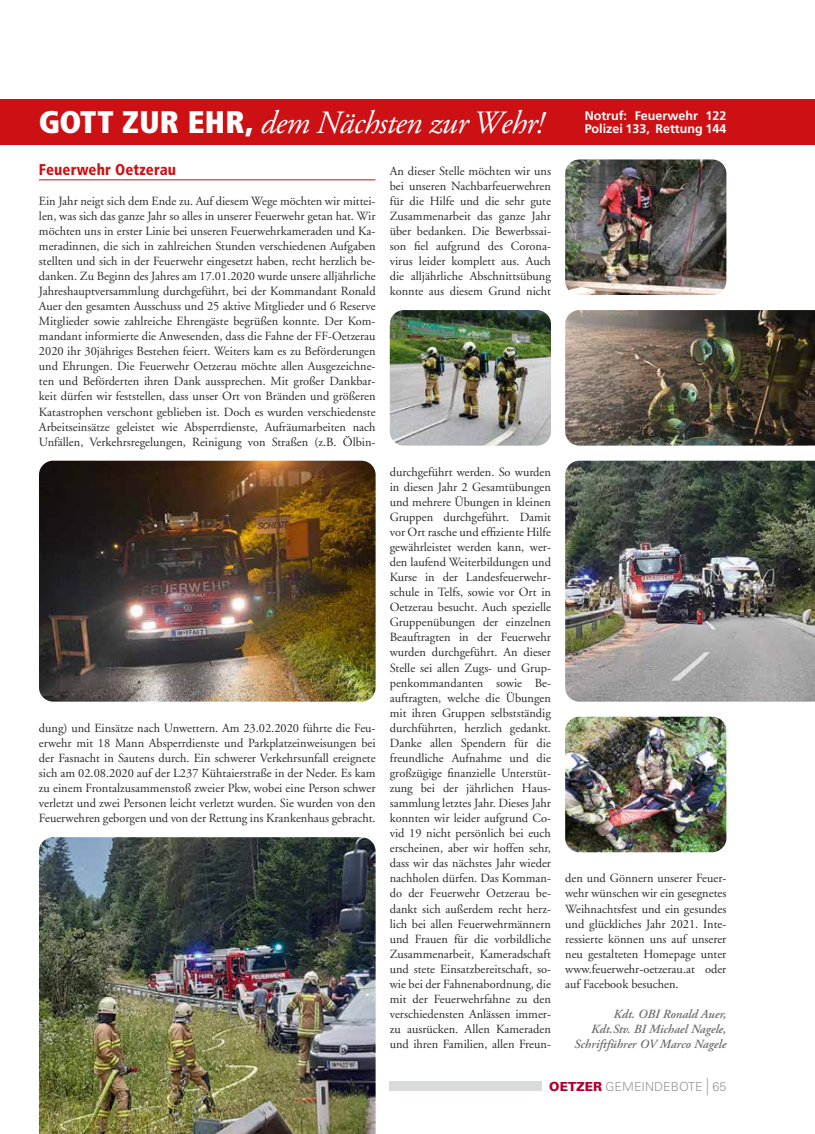
<style>
.page{position:relative;width:815px;height:1134px;background:#fff}
.page>*{position:absolute;margin:0;border:0;box-sizing:border-box;transform-origin:0 0}
.t1{font:italic 32.5px "Adobe Garamond LT";letter-spacing:-.02em;color:#fff}
.t2{font:900 condensed 15.62px "Frutiger LT";letter-spacing:.01em;color:#cd1013;scale:.95 1}
.t3{font:12.5px/15px "Adobe Garamond LT";color:#2b2a29;text-align:justify}
.t4{font:italic 600 12.5px/15px "Adobe Garamond LT";color:#6e6e6e;text-align:right}
.t5{font:700 12.5px/12.5px "Frutiger LT";color:#fff}
.t6{font:300 12.5px "Univers LT";color:#979797}
.s1{font-family:"Frutiger LT";font-weight:900;font-style:normal;font-stretch:condensed;font-size:31.25px}
.s2{font-weight:900;color:#b10030}
.s3{font-size:17.5px}
</style>
<div class="page">
<div style="left:0;top:99px;width:39px;height:45px;background:#cd1013"></div>
<div style="left:39px;top:99px;width:776px;height:45px;background:#cd1013"></div>
<div style="left:390px;top:1081px;width:152px;height:10px;background:#d9dada"></div>
<hr style="left:39px;top:179px;width:336px;height:1px;background:#cd1013">
<img style="left:39px;top:461px;width:337px;height:241px">
<img style="left:565px;top:717px;width:161px;height:135px">
<img style="left:390px;top:310px;width:161px;height:136px">
<img style="left:565px;top:461px;width:250px;height:241px">
<img style="left:565px;top:310px;width:250px;height:136px">
<img style="left:565px;top:159px;width:161px;height:136px">
<img style="left:39px;top:837px;width:337px;height:297px">
<h1 class="t1" style="left:39px;top:103px;width:506px"><span class="s1">GOTT ZUR EHR,</span> dem Nächsten zur Wehr!</h1>
<p class="t5" style="left:585px;top:110px;width:143px">Notruf: Feuerwehr 122<br>Polizei 133, Rettung 144</p>
<p class="t2" style="left:39px;top:160px;width:146px">Feuerwehr Oetzerau</p>
<p class="t3" style="left:39px;top:193px;width:338px">Ein Jahr neigt sich dem Ende zu. Auf diesem Wege möchten wir mittei&shy;len, was sich das ganze Jahr so alles in unserer Feuerwehr getan hat. Wir möchten uns in erster Linie bei unseren Feuerwehrkameraden und Ka&shy;meradinnen, die sich in zahlreichen Stunden verschiedenen Aufgaben stellten und sich in der Feuerwehr eingesetzt haben, recht herzlich be&shy;danken. Zu Beginn des Jahres am 17.01.2020 wurde unsere alljährliche Jahreshauptversammlung durchgeführt, bei der Kommandant Ronald Auer den gesamten Ausschuss und 25 aktive Mitglieder und 6 Reserve Mitglieder sowie zahlreiche Ehrengäste begrüßen konnte. Der Kom&shy;mandant informierte die Anwesenden, dass die Fahne der FF-Oetzerau 2020 ihr 30jähriges Bestehen feiert. Weiters kam es zu Beförderungen und Ehrungen. Die Feuerwehr Oetzerau möchte allen Ausgezeichne&shy;ten und Beförderten ihren Dank aussprechen. Mit großer Dankbar&shy;keit dürfen wir feststellen, dass unser Ort von Bränden und größeren Katastrophen verschont geblieben ist. Doch es wurden verschiedenste Arbeitseinsätze geleistet wie Absperrdienste, Aufräumarbeiten nach Unfällen, Verkehrsregelungen, Reinigung von Straßen (z.B. Ölbin-</p>
<p class="t3" style="left:39px;top:720px;width:338px">dung) und Einsätze nach Unwettern. Am 23.02.2020 führte die Feu&shy;erwehr mit 18 Mann Absperrdienste und Parkplatzeinweisungen bei der Fasnacht in Sautens durch. Ein schwerer Verkehrsunfall ereignete sich am 02.08.2020 auf der L237 Kühtaierstraße in der Neder. Es kam zu einem Frontalzusammenstoß zweier Pkw, wobei eine Person schwer verletzt und zwei Personen leicht verletzt wurden. Sie wurden von den Feuerwehren geborgen und von der Rettung ins Krankenhaus gebracht.</p>
<p class="t3" style="left:390px;top:163px;width:163px">An dieser Stelle möchten wir uns bei unseren Nachbarfeuerwehren für die Hilfe und die sehr gute Zusammenarbeit das ganze Jahr über bedanken. Die Bewerbssai&shy;son fiel aufgrund des Corona&shy;virus leider komplett aus. Auch die alljährliche Abschnittsübung konnte aus diesem Grund nicht</p>
<p class="t3" style="left:390px;top:464px;width:163px">durchgeführt werden. So wurden in diesen Jahr 2 Gesamtübungen und mehrere Übungen in kleinen Gruppen durchgeführt. Damit vor Ort rasche und effiziente Hilfe gewährleistet werden kann, wer&shy;den laufend Weiterbildungen und Kurse in der Landesfeuerwehr&shy;schule in Telfs, sowie vor Ort in Oetzerau besucht. Auch spezielle Gruppenübungen der einzelnen Beauftragten in der Feuerwehr wurden durchgeführt. An dieser Stelle sei allen Zugs- und Grup&shy;penkommandanten sowie Be&shy;auftragten, welche die Übungen mit ihren Gruppen selbstständig durchführten, herzlich gedankt.<br>Danke allen Spendern für die freundliche Aufnahme und die großzügige finanzielle Unterstüt&shy;zung bei der jährlichen Haus&shy;sammlung letztes Jahr. Dieses Jahr konnten wir leider aufgrund Co&shy;vid 19 nicht persönlich bei euch erscheinen, aber wir hoffen sehr, dass wir das nächstes Jahr wieder nachholen dürfen. Das Komman&shy;do der Feuerwehr Oetzerau be&shy;dankt sich außerdem recht herz&shy;lich bei allen Feuerwehrmännern und Frauen für die vorbildliche Zusammenarbeit, Kameradschaft und stete Einsatzbereitschaft, so&shy;wie bei der Fahnenabordnung, die mit der Feuerwehrfahne zu den verschiedensten Anlässen immer&shy;zu ausrücken. Allen Kameraden und ihren Familien, allen Freun-</p>
<p class="t3" style="left:565px;top:871px;width:163px">den und Gönnern unserer Feuer&shy;wehr wünschen wir ein gesegnetes Weihnachtsfest und ein gesundes und glückliches Jahr 2021. Inte&shy;ressierte können uns auf unserer neu gestalteten Homepage unter www.feuerwehr-oetzerau.at oder auf Facebook besuchen.</p>
<p class="t4" style="left:574px;top:1006px;width:154px">Kdt. OBI Ronald Auer,<br>Kdt.Stv. BI Michael Nagele,<br>Schriftführer OV Marco Nagele</p>
<p class="t6" style="left:549px;top:1079px;width:179px"><span class="s2">OETZER</span> GEMEINDEBOTE <span class="s3">|</span> 65</p>
</div>
